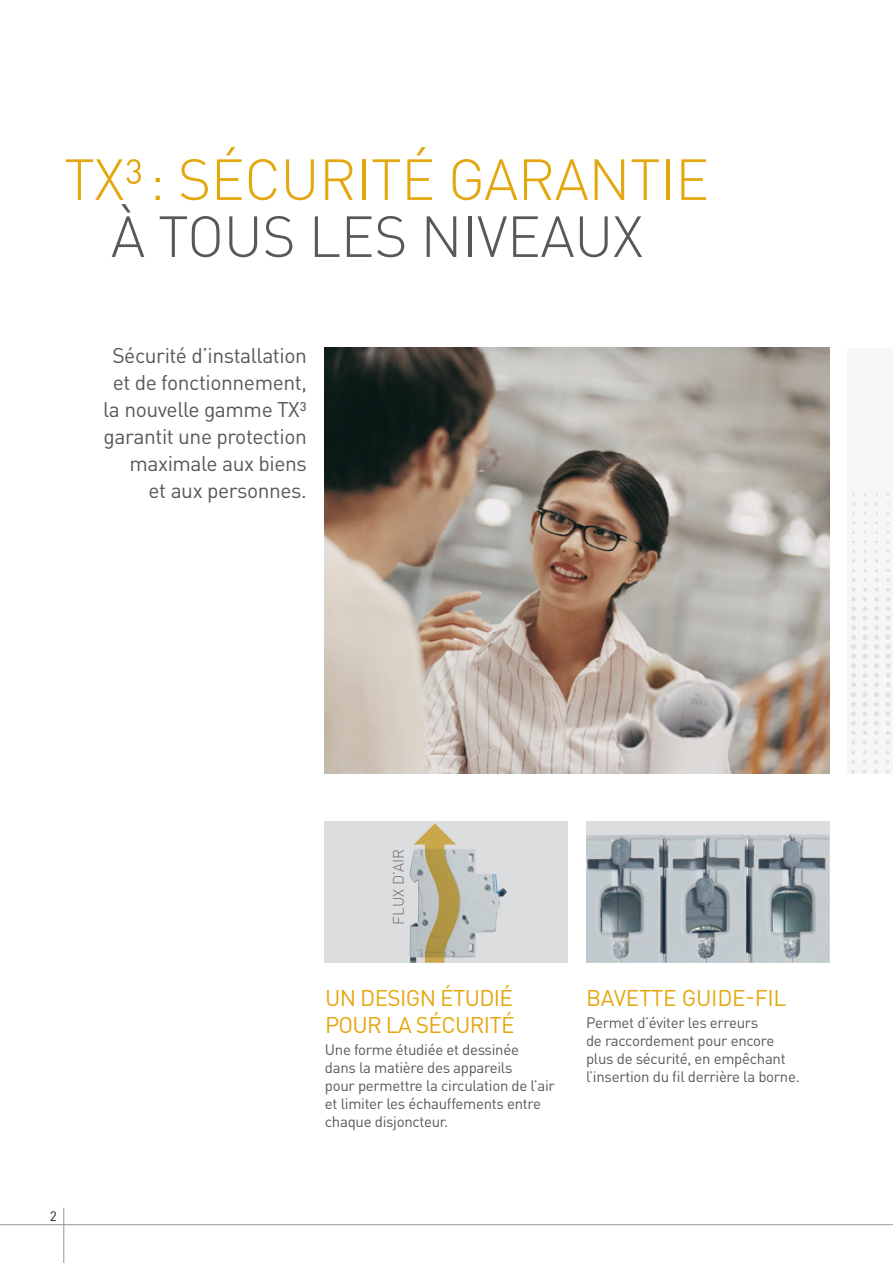
<style>
.page{position:relative;width:893px;height:1263px;background:#fff}
.page>*{position:absolute;margin:0;border:0;box-sizing:border-box;transform-origin:0 0}
.t1{font:300 57px "DIN Pro";letter-spacing:-.01em;color:#e5a710}
.t2{font:300 57px "DIN Pro";letter-spacing:-.01em;color:#57585a}
.t3{font:22.5px/27px "DIN Pro";letter-spacing:-.03em;color:#e5a710}
.t4{font:21px/27px "DIN Pro";color:#57585a;text-align:right}
.t5{font:15px/18px "DIN Pro";letter-spacing:-.02em;color:#57585a}
.t6{font:300 15px "DIN Pro";letter-spacing:.01em;color:#6c6d70}
.t7{font:13.5px "DIN Pro";color:#231f20}
</style>
<div class="page">
<hr style="left:0;top:1224px;width:893px;height:1px;background:#939598">
<hr style="left:63px;top:1208px;width:1px;height:55px;background:#939598">
<div style="left:847px;top:348px;width:46px;height:425px;background:#f6f6f6"></div>
<svg style="left:886px;top:760px;width:4px;height:13px"></svg>
<svg style="left:885px;top:588px;width:6px;height:156px"></svg>
<svg style="left:886px;top:578px;width:4px;height:4px"></svg>
<svg style="left:874px;top:760px;width:4px;height:13px"></svg>
<svg style="left:874px;top:588px;width:5px;height:156px"></svg>
<svg style="left:863px;top:760px;width:4px;height:13px"></svg>
<svg style="left:862px;top:588px;width:6px;height:156px"></svg>
<svg style="left:863px;top:578px;width:4px;height:4px"></svg>
<svg style="left:851px;top:760px;width:4px;height:13px"></svg>
<svg style="left:851px;top:588px;width:5px;height:156px"></svg>
<img style="left:325px;top:348px;width:504px;height:425px">
<div style="left:325px;top:821px;width:243px;height:142px;background:#dcdddf"></div>
<img style="left:410px;top:849px;width:97px;height:114px">
<div style="left:586px;top:821px;width:243px;height:142px;background:#dcdddf"></div>
<img style="left:586px;top:834px;width:243px;height:129px">
<svg style="left:414px;top:823px;width:46px;height:140px;background:#bcb28f"></svg>
<h1 class="t1" style="left:64px;top:141px;width:647px">TX³: SÉCURITÉ GARANTIE</h1>
<h1 class="t2" style="left:111px;top:198px;width:532px">À TOUS LES NIVEAUX</h1>
<h3 class="t4" style="left:103px;top:341px;width:205px">Sécurité d’installation et de fonctionnement, la nouvelle gamme TX³ garantit une protection maximale aux biens<br>et aux personnes.</h3>
<p class="t7" style="left:50px;top:1207px;width:9px">2</p>
<p class="t6" style="left:388px;top:924px;width:77px;rotate:-90deg">FLUX D’AIR</p>
<h2 class="t3" style="left:325px;top:983px;width:191px">Un design étudié pour la sécurité</h2>
<p class="t5" style="left:325px;top:1040px;width:231px">U ne forme étudiée et dessinée<br>dans la matière des appareils<br>pour permettre la circulation de l’air et limiter les échauffements entre chaque disjoncteur.</p>
<h2 class="t3" style="left:586px;top:983px;width:29px">Bavette</h2>
<h2 class="t3" style="left:682px;top:983px;width:106px">guide-fi l</h2>
<p class="t5" style="left:586px;top:1013px;width:215px">Permet d’éviter les erreurs<br>de raccordement pour encore plus de sécurité, en empêchant l’insertion du fil derrière la borne.</p>
</div>
